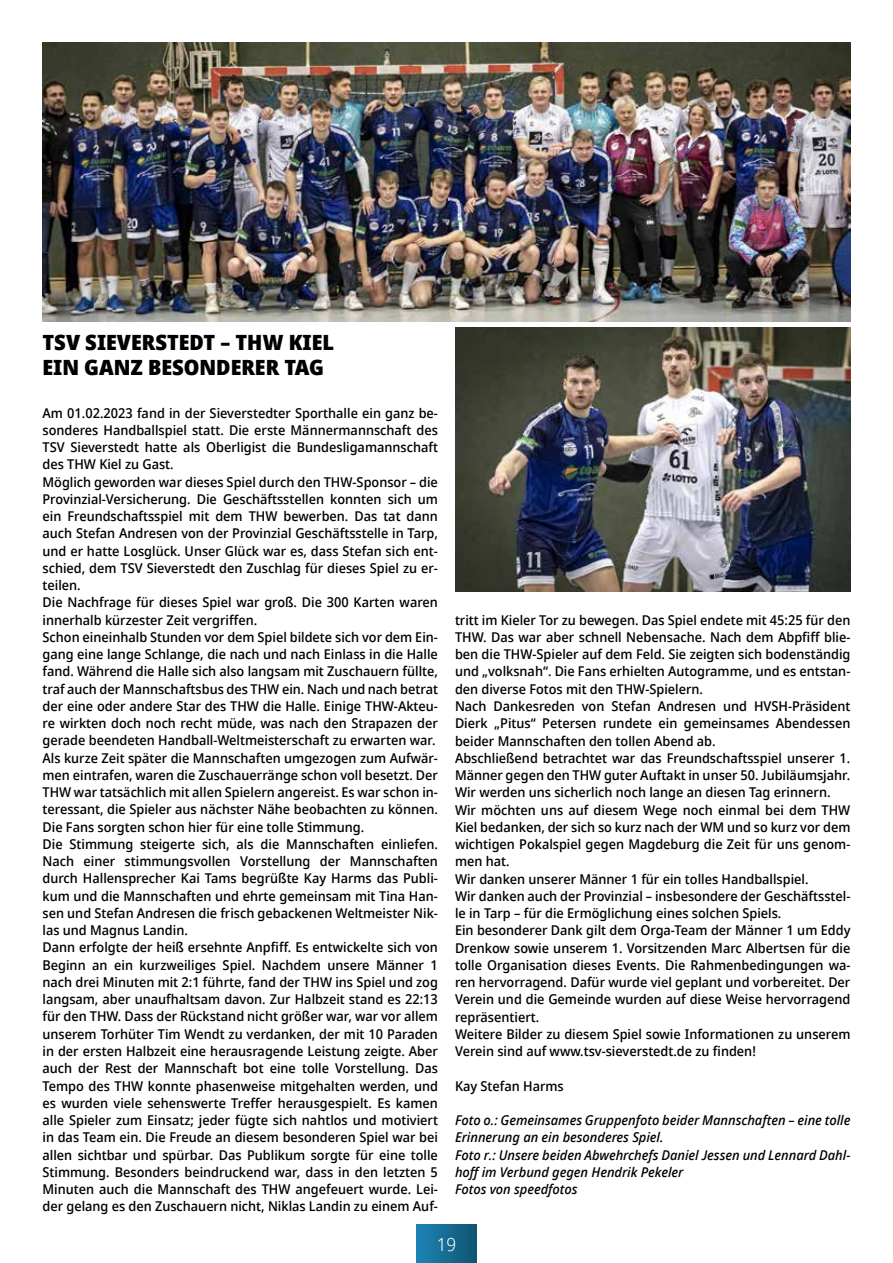
<style>
.page{position:relative;width:893px;height:1263px;background:#fff}
.page>*{position:absolute;margin:0;border:0;box-sizing:border-box;transform-origin:0 0}
.t1{font:900 21px/25.2px "Avrile Sans";color:#000}
.t2{font:300 18px "Avrile Sans";color:#fff}
.t3{font:500 13.5px/17.2px "Avrile Sans";color:#000}
.t4{font:italic 500 13.5px/17.2px "Avrile Sans";color:#000}
</style>
<div class="page">
<div style="left:417px;top:1225px;width:59px;height:38px;background:linear-gradient(to right,#1d84b5,#105472)"></div>
<img style="left:43px;top:43px;width:807px;height:278px">
<img style="left:455px;top:327px;width:395px;height:264px">
<h1 class="t1" style="left:43px;top:330px;width:293px">TSV SIEVERSTEDT – THW KIEL<br>EIN GANZ BESONDERER TAG</h1>
<p class="t3" style="left:43px;top:404px;width:397px">Am 01.02.2023 fand in der Sieverstedter Sporthalle ein ganz be&shy;sonderes Handballspiel statt. Die erste Männermannschaft des TSV Sieverstedt hatte als Oberligist die Bundesligamannschaft des THW Kiel zu Gast.<br>Möglich geworden war dieses Spiel durch den THW-Sponsor – die Provinzial-Versicherung. Die Geschäftsstellen konnten sich um ein Freundschaftsspiel mit dem THW bewerben. Das tat dann auch Stefan Andresen von der Provinzial Geschäftsstelle in Tarp, und er hatte Losglück. Unser Glück war es, dass Stefan sich ent&shy;schied, dem TSV Sieverstedt den Zuschlag für dieses Spiel zu er&shy;teilen.<br>Die Nachfrage für dieses Spiel war groß. Die 300 Karten waren innerhalb kürzester Zeit vergriffen.<br>Schon eineinhalb Stunden vor dem Spiel bildete sich vor dem Ein&shy;gang eine lange Schlange, die nach und nach Einlass in die Halle fand. Während die Halle sich also langsam mit Zuschauern füllte, traf auch der Mannschaftsbus des THW ein. Nach und nach betrat der eine oder andere Star des THW die Halle. Einige THW-Akteu&shy;re wirkten doch noch recht müde, was nach den Strapazen der gerade beendeten Handball-Weltmeisterschaft zu erwarten war.<br>Als kurze Zeit später die Mannschaften umgezogen zum Aufwär&shy;men eintrafen, waren die Zuschauerränge schon voll besetzt. Der THW war tatsächlich mit allen Spielern angereist. Es war schon in&shy;teressant, die Spieler aus nächster Nähe beobachten zu können.<br>Die Fans sorgten schon hier für eine tolle Stimmung.<br>Die Stimmung steigerte sich, als die Mannschaften einliefen.<br>Nach einer stimmungsvollen Vorstellung der Mannschaften durch Hallensprecher Kai Tams begrüßte Kay Harms das Publi&shy;kum und die Mannschaften und ehrte gemeinsam mit Tina Han&shy;sen und Stefan Andresen die frisch gebackenen Weltmeister Nik&shy;las und Magnus Landin.<br>Dann erfolgte der heiß ersehnte Anpfiff. Es entwickelte sich von Beginn an ein kurzweiliges Spiel. Nachdem unsere Männer 1 nach drei Minuten mit 2:1 führte, fand der THW ins Spiel und zog langsam, aber unaufhaltsam davon. Zur Halbzeit stand es 22:13 für den THW. Dass der Rückstand nicht größer war, war vor allem unserem Torhüter Tim Wendt zu verdanken, der mit 10 Paraden in der ersten Halbzeit eine herausragende Leistung zeigte. Aber auch der Rest der Mannschaft bot eine tolle Vorstellung. Das Tempo des THW konnte phasenweise mitgehalten werden, und es wurden viele sehenswerte Treffer herausgespielt. Es kamen alle Spieler zum Einsatz; jeder fügte sich nahtlos und motiviert in das Team ein. Die Freude an diesem besonderen Spiel war bei allen sichtbar und spürbar. Das Publikum sorgte für eine tolle Stimmung. Besonders beindruckend war, dass in den letzten 5<br>Minuten auch die Mannschaft des THW angefeuert wurde. Lei&shy;der gelang es den Zuschauern nicht, Niklas Landin zu einem Auf-</p>
<p class="t3" style="left:455px;top:611px;width:397px">tritt im Kieler Tor zu bewegen. Das Spiel endete mit 45:25 für den THW. Das war aber schnell Nebensache. Nach dem Abpfiff blie&shy;ben die THW-Spieler auf dem Feld. Sie zeigten sich bodenständig und „volksnah“. Die Fans erhielten Autogramme, und es entstan&shy;den diverse Fotos mit den THW-Spielern.<br>Nach Dankesreden von Stefan Andresen und HVSH-Präsident Dierk „Pitus“ Petersen rundete ein gemeinsames Abendessen beider Mannschaften den tollen Abend ab.<br>Abschließend betrachtet war das Freundschaftsspiel unserer 1.<br>Männer gegen den THW guter Auftakt in unser 50. Jubiläumsjahr.<br>Wir werden uns sicherlich noch lange an diesen Tag erinnern.<br>Wir möchten uns auf diesem Wege noch einmal bei dem THW Kiel bedanken, der sich so kurz nach der WM und so kurz vor dem wichtigen Pokalspiel gegen Magdeburg die Zeit für uns genom&shy;men hat.<br>Wir danken unserer Männer 1 für ein tolles Handballspiel.<br>Wir danken auch der Provinzial – insbesondere der Geschäftsstel&shy;le in Tarp – für die Ermöglichung eines solchen Spiels.<br>Ein besonderer Dank gilt dem Orga-Team der Männer 1 um Eddy Drenkow sowie unserem 1. Vorsitzenden Marc Albertsen für die tolle Organisation dieses Events. Die Rahmenbedingungen wa&shy;ren hervorragend. Dafür wurde viel geplant und vorbereitet. Der Verein und die Gemeinde wurden auf diese Weise hervorragend repräsentiert.<br>Weitere Bilder zu diesem Spiel sowie Informationen zu unserem Verein sind auf www.tsv-sieverstedt.de zu finden!</p>
<p class="t3" style="left:455px;top:1077px;width:110px">Kay Stefan Harms</p>
<p class="t4" style="left:455px;top:1112px;width:397px">Foto o.: Gemeinsames Gruppenfoto beider Mannschaften – eine tolle Erinnerung an ein besonderes Spiel.<br>Foto r.: Unsere beiden Abwehrchefs Daniel Jessen und Lennard Dahl&shy;hoff im Verbund gegen Hendrik Pekeler<br>Fotos von speedfotos</p>
<h2 class="t2" style="left:437px;top:1232px;width:21px">19</h2>
</div>
